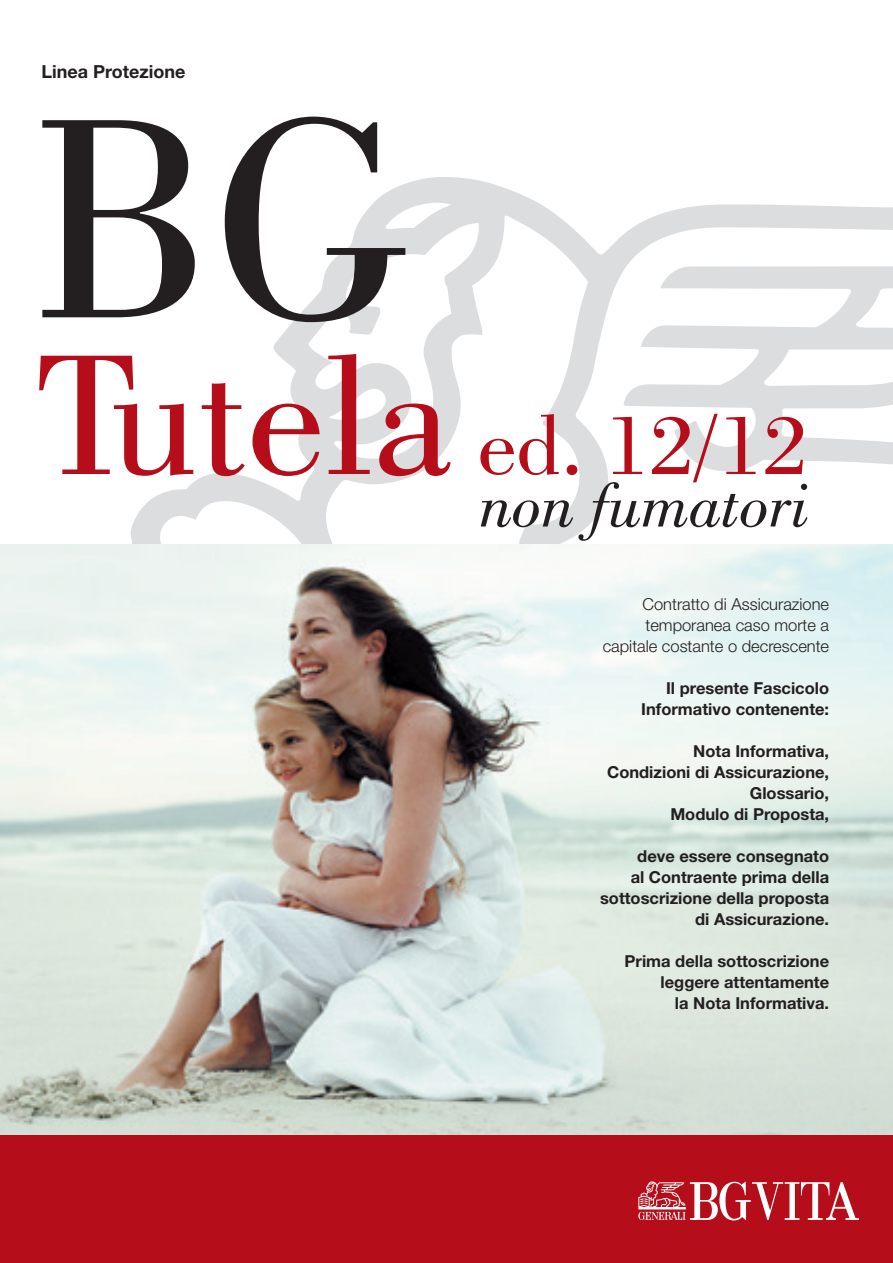
<style>
.page{position:relative;width:893px;height:1263px;background:#fff}
.page>*{position:absolute;margin:0;border:0;box-sizing:border-box;transform-origin:0 0}
.t1{font:300px "Bodoni BT";color:#231f20}
.t2{font:90px "Bodoni BT";color:#b50e1a}
.t3{font:italic 67.05px "Bodoni BT";letter-spacing:-.005em;color:#231f20}
.t4{font:700 18px "Helvetica Neue";color:#231f20}
.t5{font:700 16.5px/21px "Helvetica Neue";color:#231f20;text-align:right}
.t6{font:300 16.5px/21px "Helvetica Neue";color:#231f20;text-align:right}
.s1{font-size:180px}
</style>
<div class="page">
<svg style="left:131px;top:177px;width:762px;height:367px"></svg>
<img style="left:0;top:544px;width:893px;height:591px">
<div style="left:0;top:1135px;width:893px;height:128px;background:#b50e1a"></div>
<svg style="left:638px;top:1181px;width:221px;height:39px"></svg>
<p class="t4" style="left:41px;top:60px;width:146px">Linea Protezione</p>
<h1 class="t1" style="left:30px;top:35px;width:380px">BG</h1>
<h2 class="t2" style="left:37px;top:389px;width:772px"><span class="s1">Tutela</span> ed. 12/12</h2>
<h3 class="t3" style="left:480px;top:464px;width:332px">non fumatori</h3>
<p class="t6" style="left:603px;top:593px;width:228px">Contratto di Assicurazione temporanea caso morte a capitale costante o decrescente</p>
<p class="t5" style="left:641px;top:677px;width:189px">Il presente Fascicolo<br>Informativo contenente:</p>
<p class="t5" style="left:607px;top:740px;width:224px">Nota Informativa,<br>Condizioni di Assicurazione,<br>Glossario,<br>Modulo di Proposta,</p>
<p class="t5" style="left:600px;top:845px;width:231px">deve essere consegnato<br>al Contraente prima della sottoscrizione della proposta di Assicurazione.</p>
<p class="t5" style="left:625px;top:950px;width:206px">Prima della sottoscrizione leggere attentamente<br>la Nota Informativa.</p>
</div>
